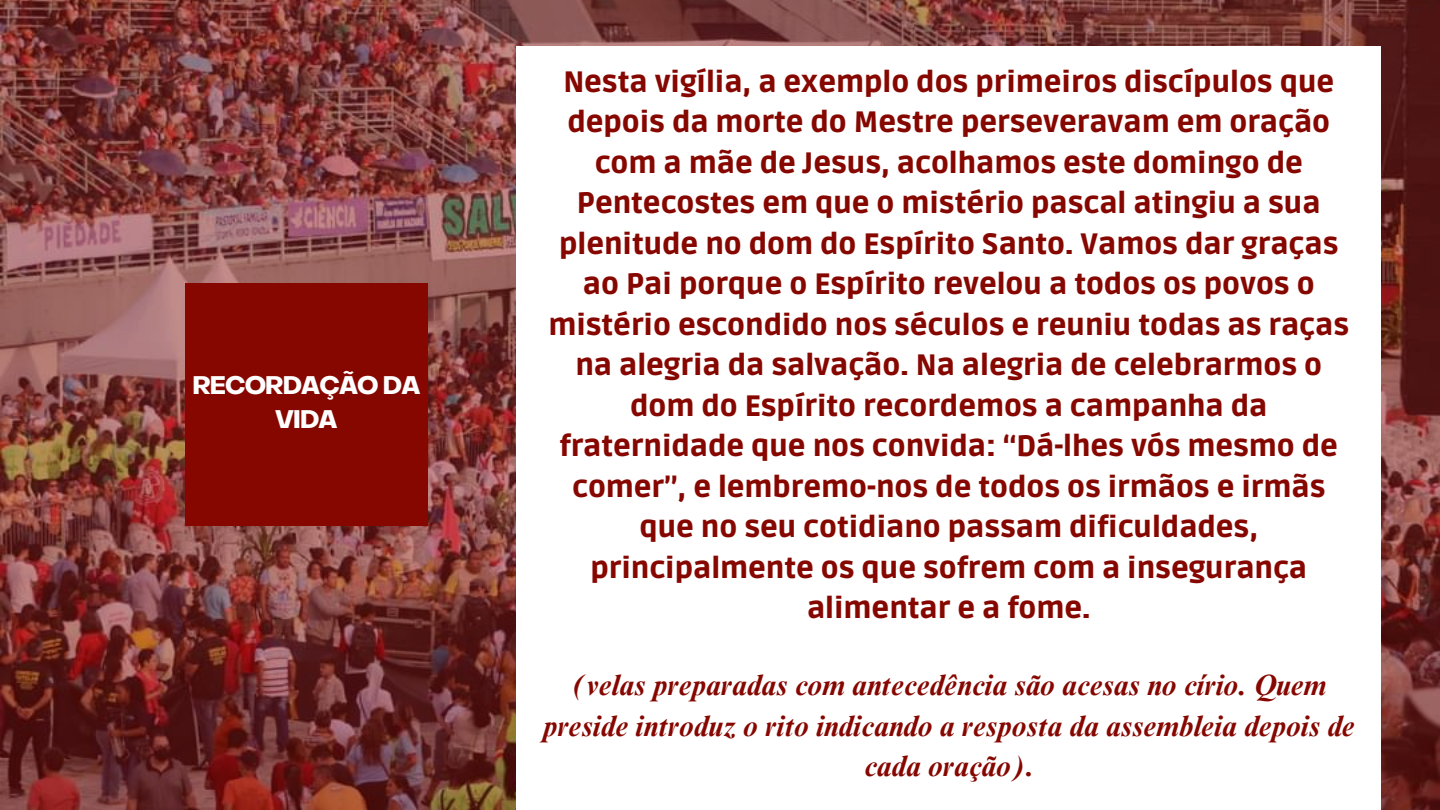
<style>
.page{position:relative;width:1440px;height:810px;background:#fff}
.page>*{position:absolute;margin:0;border:0;box-sizing:border-box;transform-origin:0 0}
.t1{font:900 29.3px/40.5px "Ruda";color:#860700;text-align:center}
.t2{font:italic 700 29.3px/40.5px "Times NRMT Pro";color:#860700;text-align:center}
.t3{font:700 25px/34.5px "Object Sans";letter-spacing:-.035em;color:#fff;text-align:center}
</style>
<div class="page">
<img style="left:0;top:0;width:1440px;height:810px">
<div style="left:516px;top:46px;width:865px;height:764px;background:#fff"></div>
<div style="left:185px;top:284px;width:243px;height:242px;background:#860700"></div>
<p class="t3" style="left:192px;top:370px;width:229px">RECORDAÇÃO DA<br>VIDA</p>
<p class="t1" style="left:548px;top:62px;width:802px">Nesta vigília, a exemplo dos primeiros discípulos que depois da morte do Mestre perseveravam em oração com a mãe de Jesus, acolhamos este domingo de Pentecostes em que o mistério pascal atingiu a sua plenitude no dom do Espírito Santo. Vamos dar graças ao Pai porque o Espírito revelou a todos os povos o mistério escondido nos séculos e reuniu todas as raças na alegria da salvação. Na alegria de celebrarmos o dom do Espírito recordemos a campanha da fraternidade que nos convida: “Dá-lhes vós mesmo de comer”, e lembremo-nos de todos os irmãos e irmãs que no seu cotidiano passam dificuldades, principalmente os que sofrem com a insegurança alimentar e a fome.</p>
<p class="t2" style="left:543px;top:669px;width:814px">(velas preparadas com antecedência são acesas no círio. Quem preside introduz o rito indicando a resposta da assembleia depois de cada oração).</p>
</div>
